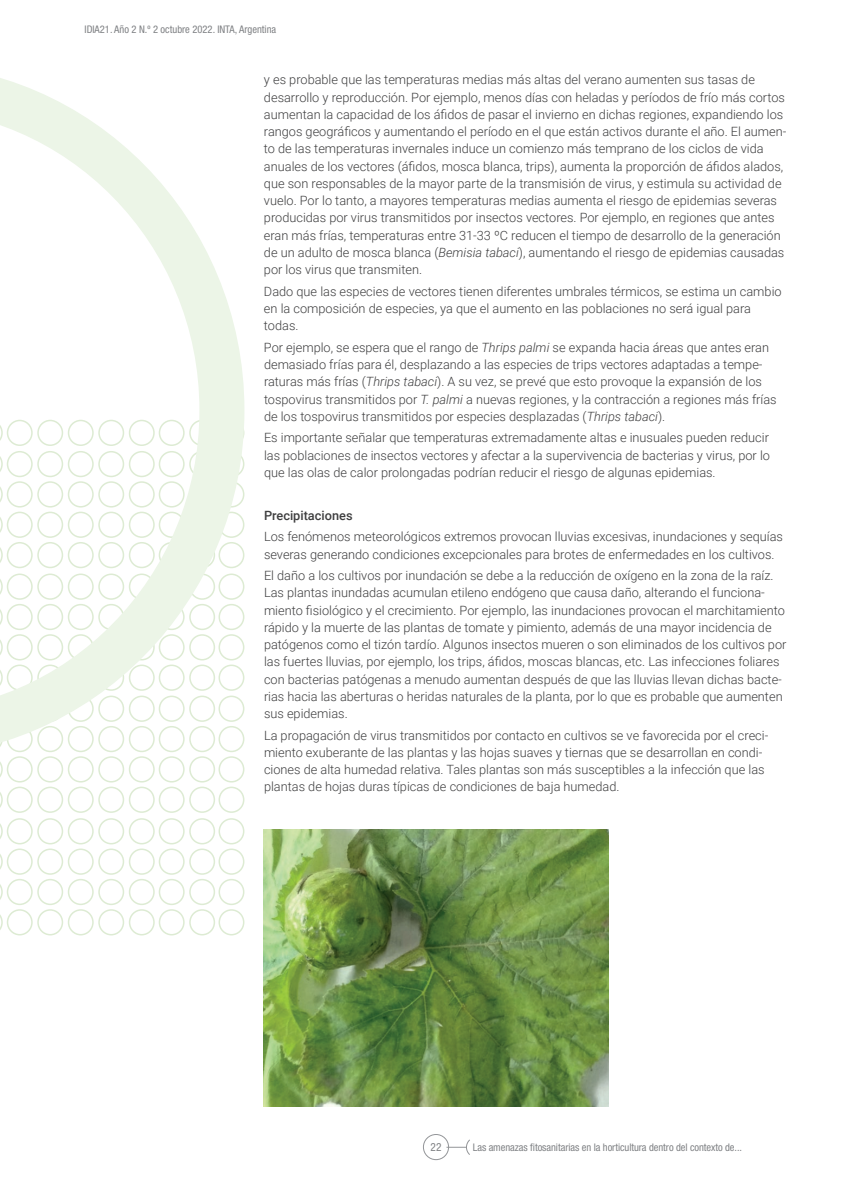
<style>
.page{position:relative;width:851px;height:1191px;background:#fff}
.page>*{position:absolute;margin:0;border:0;box-sizing:border-box;transform-origin:0 0}
.t1{font:300 12.75px/17.2px "Roboto";color:#3e3e3f}
.t2{font:500 12.75px "Roboto";color:#3e3e3f}
.t3{font:condensed 11.25px "Helvetica Neue LT Pro";color:#808285}
.t4{font:condensed 10.5px "Helvetica Neue LT Pro";letter-spacing:-.005em;color:#808285}
.s1{font-style:italic}
</style>
<div class="page">
<div style="left:423px;top:1134px;width:25px;height:25px;border:1px solid #939598;border-radius:50%"></div>
<svg style="left:446px;top:1139px;width:24px;height:16px"></svg>
<div style="left:129px;top:909px;width:26px;height:26px;border:2px solid #ddebd3;border-radius:50%"></div>
<div style="left:98px;top:909px;width:26px;height:26px;border:2px solid #ddebd3;border-radius:50%"></div>
<div style="left:68px;top:909px;width:26px;height:26px;border:2px solid #ddebd3;border-radius:50%"></div>
<div style="left:37px;top:909px;width:26px;height:26px;border:2px solid #ddebd3;border-radius:50%"></div>
<div style="left:7px;top:909px;width:26px;height:26px;border:2px solid #ddebd3;border-radius:50%"></div>
<div style="left:129px;top:879px;width:26px;height:26px;border:2px solid #ddebd3;border-radius:50%"></div>
<div style="left:98px;top:879px;width:26px;height:26px;border:2px solid #ddebd3;border-radius:50%"></div>
<div style="left:68px;top:879px;width:26px;height:26px;border:2px solid #ddebd3;border-radius:50%"></div>
<div style="left:37px;top:879px;width:26px;height:26px;border:2px solid #ddebd3;border-radius:50%"></div>
<div style="left:7px;top:879px;width:26px;height:26px;border:2px solid #ddebd3;border-radius:50%"></div>
<div style="left:129px;top:848px;width:26px;height:26px;border:2px solid #ddebd3;border-radius:50%"></div>
<div style="left:98px;top:848px;width:26px;height:26px;border:2px solid #ddebd3;border-radius:50%"></div>
<div style="left:68px;top:848px;width:26px;height:26px;border:2px solid #ddebd3;border-radius:50%"></div>
<div style="left:37px;top:848px;width:26px;height:26px;border:2px solid #ddebd3;border-radius:50%"></div>
<div style="left:7px;top:848px;width:26px;height:26px;border:2px solid #ddebd3;border-radius:50%"></div>
<div style="left:129px;top:818px;width:26px;height:26px;border:2px solid #ddebd3;border-radius:50%"></div>
<div style="left:98px;top:818px;width:26px;height:26px;border:2px solid #ddebd3;border-radius:50%"></div>
<div style="left:68px;top:818px;width:26px;height:26px;border:2px solid #ddebd3;border-radius:50%"></div>
<div style="left:37px;top:818px;width:26px;height:26px;border:2px solid #ddebd3;border-radius:50%"></div>
<div style="left:7px;top:818px;width:26px;height:26px;border:2px solid #ddebd3;border-radius:50%"></div>
<div style="left:129px;top:786px;width:26px;height:27px;border:2px solid #ddebd3;border-radius:50%"></div>
<div style="left:98px;top:786px;width:26px;height:27px;border:2px solid #ddebd3;border-radius:50%"></div>
<div style="left:68px;top:786px;width:26px;height:27px;border:2px solid #ddebd3;border-radius:50%"></div>
<div style="left:37px;top:786px;width:26px;height:27px;border:2px solid #ddebd3;border-radius:50%"></div>
<div style="left:7px;top:786px;width:26px;height:27px;border:2px solid #ddebd3;border-radius:50%"></div>
<div style="left:129px;top:756px;width:26px;height:26px;border:2px solid #ddebd3;border-radius:50%"></div>
<div style="left:98px;top:756px;width:26px;height:26px;border:2px solid #ddebd3;border-radius:50%"></div>
<div style="left:68px;top:756px;width:26px;height:26px;border:2px solid #ddebd3;border-radius:50%"></div>
<div style="left:37px;top:756px;width:26px;height:26px;border:2px solid #ddebd3;border-radius:50%"></div>
<div style="left:7px;top:756px;width:26px;height:26px;border:2px solid #ddebd3;border-radius:50%"></div>
<div style="left:218px;top:909px;width:26px;height:26px;border:2px solid #ddebd3;border-radius:50%"></div>
<div style="left:189px;top:909px;width:26px;height:26px;border:2px solid #ddebd3;border-radius:50%"></div>
<div style="left:159px;top:909px;width:25px;height:26px;border:2px solid #ddebd3;border-radius:50%"></div>
<div style="left:218px;top:879px;width:26px;height:26px;border:2px solid #ddebd3;border-radius:50%"></div>
<div style="left:189px;top:879px;width:26px;height:26px;border:2px solid #ddebd3;border-radius:50%"></div>
<div style="left:159px;top:879px;width:25px;height:26px;border:2px solid #ddebd3;border-radius:50%"></div>
<div style="left:218px;top:848px;width:26px;height:26px;border:2px solid #ddebd3;border-radius:50%"></div>
<div style="left:189px;top:848px;width:26px;height:26px;border:2px solid #ddebd3;border-radius:50%"></div>
<div style="left:159px;top:848px;width:25px;height:26px;border:2px solid #ddebd3;border-radius:50%"></div>
<div style="left:218px;top:818px;width:26px;height:26px;border:2px solid #ddebd3;border-radius:50%"></div>
<div style="left:189px;top:818px;width:26px;height:26px;border:2px solid #ddebd3;border-radius:50%"></div>
<div style="left:159px;top:818px;width:25px;height:26px;border:2px solid #ddebd3;border-radius:50%"></div>
<div style="left:218px;top:786px;width:26px;height:27px;border:2px solid #ddebd3;border-radius:50%"></div>
<div style="left:189px;top:786px;width:26px;height:27px;border:2px solid #ddebd3;border-radius:50%"></div>
<div style="left:159px;top:786px;width:25px;height:27px;border:2px solid #ddebd3;border-radius:50%"></div>
<div style="left:218px;top:756px;width:26px;height:26px;border:2px solid #ddebd3;border-radius:50%"></div>
<div style="left:189px;top:756px;width:26px;height:26px;border:2px solid #ddebd3;border-radius:50%"></div>
<div style="left:159px;top:756px;width:25px;height:26px;border:2px solid #ddebd3;border-radius:50%"></div>
<svg style="left:0;top:762px;width:3px;height:168px"></svg>
<svg style="left:0;top:78px;width:244px;height:674px"></svg>
<img style="left:264px;top:829px;width:344px;height:277px">
<p class="t4" style="left:84px;top:23px;width:193px">IDIA21. Año 2 N.º 2 octubre 2022. INTA, Argentina</p>
<p class="t1" style="left:264px;top:71px;width:524px">y es probable que las temperaturas medias más altas del verano aumenten sus tasas de desarrollo y reproducción. Por ejemplo, menos días con heladas y períodos de frío más cortos aumentan la capacidad de los áfidos de pasar el invierno en dichas regiones, expandiendo los rangos geográficos y aumentando el período en el que están activos durante el año. El aumen&shy;to de las temperaturas invernales induce un comienzo más temprano de los ciclos de vida anuales de los vectores (áfidos, mosca blanca, trips), aumenta la proporción de áfidos alados, que son responsables de la mayor parte de la transmisión de virus, y estimula su actividad de vuelo. Por lo tanto, a mayores temperaturas medias aumenta el riesgo de epidemias severas producidas por virus transmitidos por insectos vectores. Por ejemplo, en regiones que antes eran más frías, temperaturas entre 31-33 ºC reducen el tiempo de desarrollo de la generación de un adulto de mosca blanca (<span class="s1">Bemisia tabaci</span>), aumentando el riesgo de epidemias causadas por los virus que transmiten.</p>
<p class="t1" style="left:264px;top:282px;width:519px">Dado que las especies de vectores tienen diferentes umbrales térmicos, se estima un cambio en la composición de especies, ya que el aumento en las poblaciones no será igual para todas.</p>
<p class="t1" style="left:264px;top:338px;width:514px">Por ejemplo, se espera que el rango de <span class="s1">Thrips palmi</span> se expanda hacia áreas que antes eran demasiado frías para él, desplazando a las especies de trips vectores adaptadas a tempe&shy;raturas más frías (<span class="s1">Thrips tabaci</span>). A su vez, se prevé que esto provoque la expansión de los tospovirus transmitidos por <span class="s1">T. palmi</span> a nuevas regiones, y la contracción a regiones más frías de los tospovirus transmitidos por especies desplazadas (<span class="s1">Thrips tabaci</span>).</p>
<p class="t1" style="left:264px;top:428px;width:507px;text-align:justify">Es importante señalar que temperaturas extremadamente altas e inusuales pueden reducir las poblaciones de insectos vectores y afectar a la supervivencia de bacterias y virus, por lo que las olas de calor prolongadas podrían reducir el riesgo de algunas epidemias.</p>
<p class="t2" style="left:264px;top:506px;width:90px">Precipitaciones</p>
<p class="t1" style="left:264px;top:527px;width:520px">Los fenómenos meteorológicos extremos provocan lluvias excesivas, inundaciones y sequías severas generando condiciones excepcionales para brotes de enfermedades en los cultivos.</p>
<p class="t1" style="left:264px;top:566px;width:524px">El daño a los cultivos por inundación se debe a la reducción de oxígeno en la zona de la raíz.<br>Las plantas inundadas acumulan etileno endógeno que causa daño, alterando el funciona&shy;miento fisiológico y el crecimiento. Por ejemplo, las inundaciones provocan el marchitamiento rápido y la muerte de las plantas de tomate y pimiento, además de una mayor incidencia de patógenos como el tizón tardío. Algunos insectos mueren o son eliminados de los cultivos por las fuertes lluvias, por ejemplo, los trips, áfidos, moscas blancas, etc. Las infecciones foliares con bacterias patógenas a menudo aumentan después de que las lluvias llevan dichas bacte&shy;rias hacia las aberturas o heridas naturales de la planta, por lo que es probable que aumenten sus epidemias.</p>
<p class="t1" style="left:264px;top:726px;width:505px">La propagación de virus transmitidos por contacto en cultivos se ve favorecida por el creci&shy;miento exuberante de las plantas y las hojas suaves y tiernas que se desarrollan en condi&shy;ciones de alta humedad relativa. Tales plantas son más susceptibles a la infección que las plantas de hojas duras típicas de condiciones de baja humedad.</p>
<p class="t3" style="left:430px;top:1140px;width:12px">22</p>
<p class="t4" style="left:472px;top:1141px;width:271px">Las amenazas fitosanitarias en la horticultura dentro del contexto de...</p>
</div>
